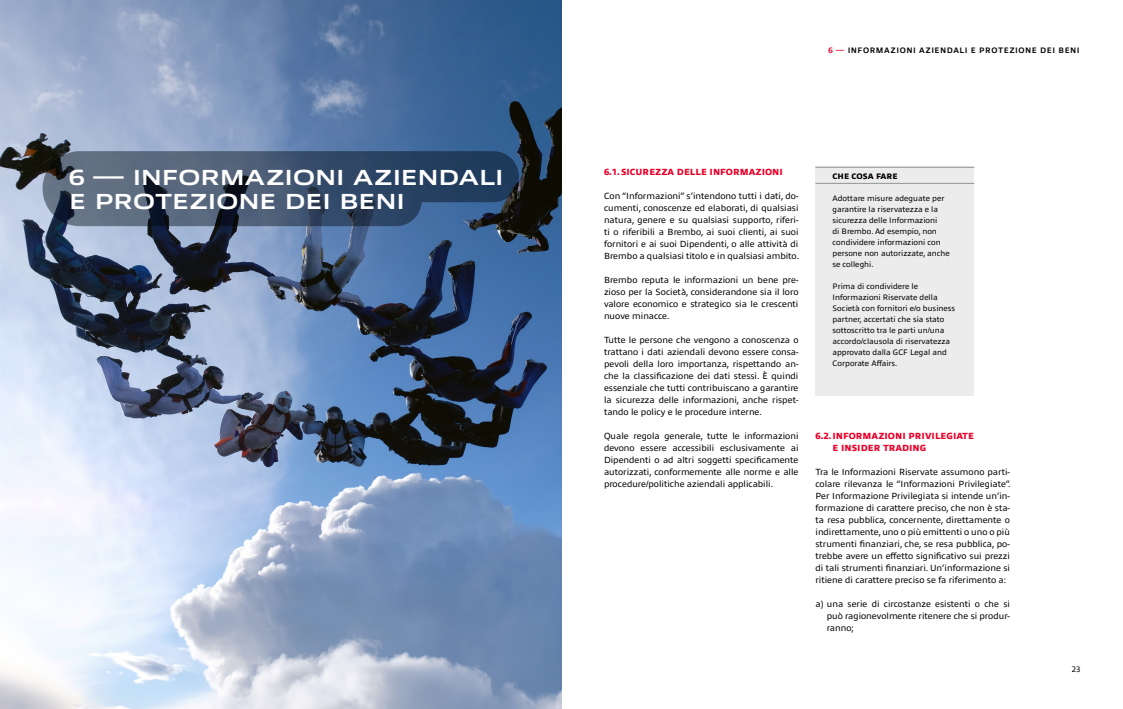
<style>
.page{position:relative;width:1123px;height:709px;background:#fff}
.page>*{position:absolute;margin:0;border:0;box-sizing:border-box;transform-origin:0 0}
.t1{font:700 22px/24px "Allumi Pro Extended";letter-spacing:-.005em;color:#fff}
.t2{font:9px/12px "Allumi Pro";color:#000;text-align:justify}
.t3{font:800 9px/12px "Allumi Pro";color:#e8002a}
.t4{font:8px/11px "Allumi Pro";color:#000}
.t5{font:700 8px "Allumi Pro";letter-spacing:.065em;color:#000}
.t6{font:800 8px "Allumi Pro";color:#000}
.s1{color:#e8002a}
</style>
<div class="page">
<img style="left:0;top:0;width:561px;height:708px">
<div style="left:815px;top:167px;width:159px;height:228px;background:#ececec"></div>
<hr style="left:815px;top:167px;width:159px;height:1px;background:#8f9699">
<hr style="left:815px;top:183px;width:159px;height:1px;background:#8f9699">
<svg style="left:43px;top:151px;width:476px;height:75px;background:#3e516b"></svg>
<h1 class="t1" style="left:69px;top:164px;width:436px">6 — INFORMAZIONI AZIENDALI<br>E PROTEZIONE DEI BENI</h1>
<p class="t5" style="left:828px;top:45px;width:253px"><span class="s1">6 —</span> INFORMAZIONI AZIENDALI E PROTEZIONE DEI BENI</p>
<p class="t3" style="left:604px;top:165px;width:180px">6.1.SICUREZZA DELLE INFORMAZIONI</p>
<p class="t2" style="left:604px;top:189px;width:197px">Con “Informazioni” s’intendono tutti i dati, do&shy;cumenti, conoscenze ed elaborati, di qualsiasi natura, genere e su qualsiasi supporto, riferi&shy;ti o riferibili a Brembo, ai suoi clienti, ai suoi fornitori e ai suoi Dipendenti, o alle attività di Brembo a qualsiasi titolo e in qualsiasi ambito.</p>
<p class="t2" style="left:604px;top:273px;width:196px">Brembo reputa le informazioni un bene pre&shy;zioso per la Società, considerandone sia il loro valore economico e strategico sia le crescenti nuove minacce.</p>
<p class="t2" style="left:604px;top:333px;width:196px">Tutte le persone che vengono a conoscenza o trattano i dati aziendali devono essere consa&shy;pevoli della loro importanza, rispettando an&shy;che la classificazione dei dati stessi. È quindi essenziale che tutti contribuiscano a garantire la sicurezza delle informazioni, anche rispet&shy;tando le policy e le procedure interne.</p>
<p class="t2" style="left:604px;top:429px;width:196px">Quale regola generale, tutte le informazioni devono essere accessibili esclusivamente ai Dipendenti o ad altri soggetti specificamente autorizzati, conformemente alle norme e alle procedure/politiche aziendali applicabili.</p>
<p class="t3" style="left:832px;top:429px;width:143px;text-indent:-17px">6.2.INFORMAZIONI PRIVILEGIATE<br>E INSIDER TRADING</p>
<p class="t6" style="left:832px;top:170px;width:67px">CHE COSA FARE</p>
<p class="t4" style="left:832px;top:192px;width:119px">Adottare misure adeguate per garantire la riservatezza e la sicurezza delle Informazioni<br>di Brembo. Ad esempio, non condividere informazioni con persone non autorizzate, anche se colleghi.</p>
<p class="t4" style="left:832px;top:280px;width:124px">Prima di condividere le<br>Informazioni Riservate della<br>Società con fornitori e/o business partner, accertati che sia stato sottoscritto tra le parti un/una accordo/clausola di riservatezza approvato dalla GCF Legal and<br>Corporate Affairs.</p>
<p class="t2" style="left:815px;top:465px;width:197px">Tra le Informazioni Riservate assumono parti&shy;colare rilevanza le “Informazioni Privilegiate”.<br>Per Informazione Privilegiata si intende un’in&shy;formazione di carattere preciso, che non è sta&shy;ta resa pubblica, concernente, direttamente o indirettamente, uno o più emittenti o uno o più strumenti finanziari, che, se resa pubblica, po&shy;trebbe avere un effetto significativo sui prezzi di tali strumenti finanziari. Un’informazione si ritiene di carattere preciso se fa riferimento a:</p>
<p class="t2" style="left:827px;top:597px;width:185px;text-indent:-11px">a) una serie di circostanze esistenti o che si può ragionevolmente ritenere che si produr&shy;ranno;</p>
<p class="t4" style="left:1072px;top:663px;width:10px">23</p>
</div>
